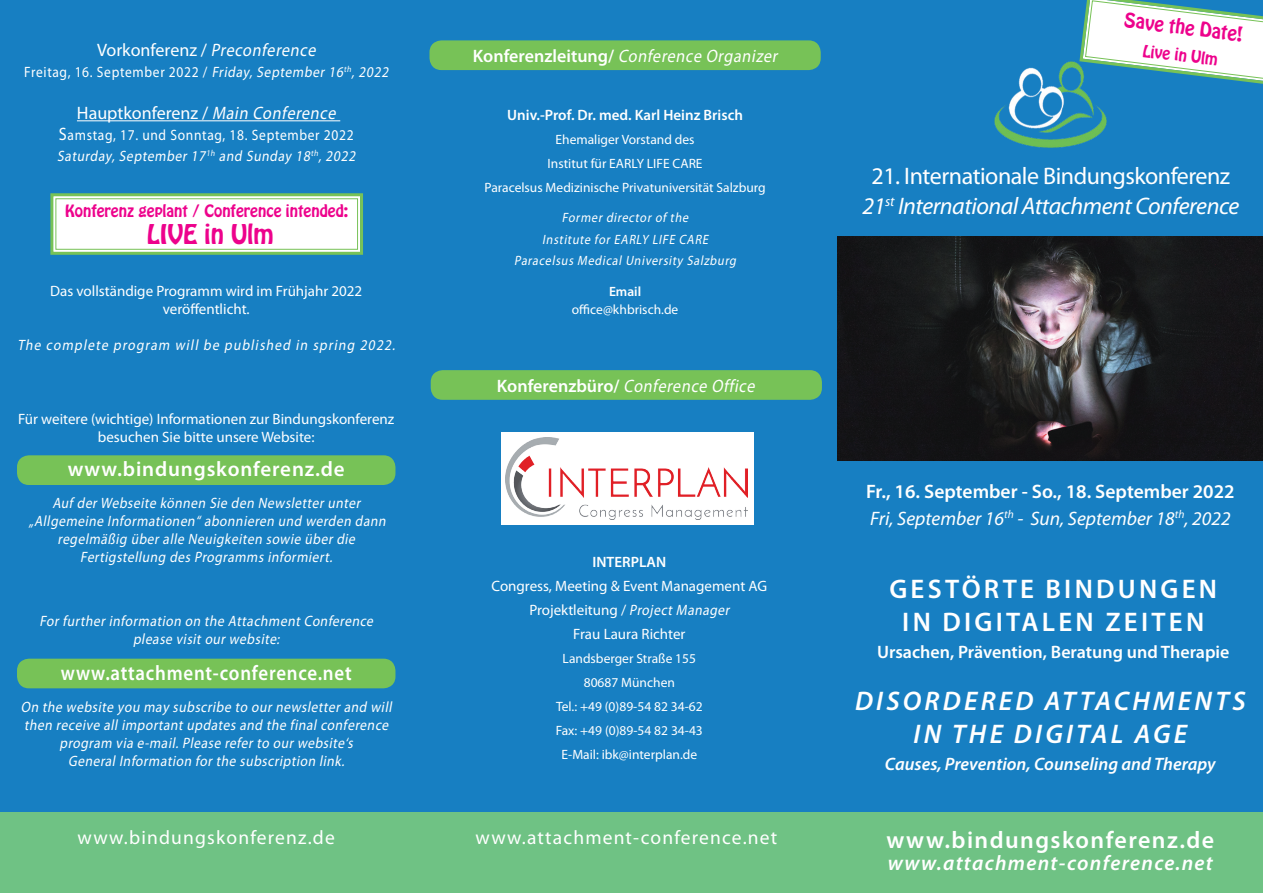
<style>
.page{position:relative;width:1263px;height:893px;background:#fff}
.page>*{position:absolute;margin:0;border:0;box-sizing:border-box;transform-origin:0 0}
.t1{font:italic 600 27px/33px "Myriad Pro";letter-spacing:.12em;color:#fff;text-align:center}
.t2{font:600 27px/33px "Myriad Pro";letter-spacing:.12em;color:#fff;text-align:center}
.t3{font:italic 24px/30px "Myriad Pro";letter-spacing:-.02em;color:#fff;text-align:center}
.t4{font:600 24px "Myriad Pro";letter-spacing:.06em;color:#fff}
.t5{font:24px "Hobo Std";color:#ed028c}
.t6{font:italic 600 21px "Myriad Pro";color:#fff}
.t7{font:600 21px "Myriad Pro";letter-spacing:.04em;color:#fff;scale:.9 1}
.t8{font:600 21px "Myriad Pro";letter-spacing:.04em;color:#fff}
.t9{font:600 19.5px/27px "Myriad Pro";color:#fff}
.t10{font:19.5px "Myriad Pro";letter-spacing:.06em;color:#fff}
.t11{font:italic 18px "Myriad Pro";letter-spacing:.035em;color:#fff;scale:.9 1}
.t12{font:18px "Myriad Pro";color:#fff}
.t13{font:600 18px "Myriad Pro";color:#fff}
.t14{font:italic 600 18px "Myriad Pro";letter-spacing:-.005em;color:#fff}
.t15{font:18px "Hobo Std";color:#ed028c}
.t16{font:italic 15px/18px "Myriad Pro";letter-spacing:.025em;color:#fff;text-align:center;scale:.9 1}
.t17{font:15px/24px "Myriad Pro";color:#fff;text-align:center}
.t18{font:15px/21px "Myriad Pro";letter-spacing:.05em;color:#fff;scale:.9 1}
.t19{font:15px "Myriad Pro";color:#fff;scale:.9 1}
.t20{font:15px "Hobo Std";color:#ed028c}
.t21{font:600 15px "Myriad Pro";color:#fff}
.t22{font:13.5px/24px "Myriad Pro";color:#fff;text-align:center}
.t23{font:italic 13.5px/21px "Myriad Pro";color:#fff;text-align:center;scale:.9 1}
.t24{font:600 13.5px "Myriad Pro";color:#fff}
.s1{font-style:italic}
.s2{font-size:18px}
.s3{font-weight:600;font-style:normal}
.s4{font-style:normal}
.s5{font-weight:400;font-style:italic}
</style>
<div class="page">
<div style="left:0;top:0;width:1263px;height:812px;background:#177fc2"></div>
<div style="left:0;top:812px;width:1263px;height:81px;background:#6fc284"></div>
<img style="left:994px;top:62px;width:112px;height:85px">
<div style="left:429px;top:40px;width:392px;height:30px;background:#77c257;border-radius:12px"></div>
<div style="left:431px;top:370px;width:391px;height:30px;background:#77c257;border-radius:12px"></div>
<div style="left:17px;top:455px;width:378px;height:30px;background:#77c257;border-radius:12px"></div>
<div style="left:17px;top:659px;width:378px;height:29px;background:#77c257;border-radius:12px"></div>
<div style="left:501px;top:432px;width:252px;height:93px;background:#fff"></div>
<img style="left:505px;top:438px;width:243px;height:81px">
<img style="left:838px;top:236px;width:425px;height:225px">
<hr style="left:77px;top:120px;width:263px;height:1px;background:#fff">
<svg style="left:1078px;top:0;width:185px;height:87px"></svg>
<svg style="left:49px;top:192px;width:316px;height:64px"></svg>
<div style="left:55px;top:198px;width:303px;height:52px;border:1px solid #77c257"></div>
<p class="t12" style="left:97px;top:39px;width:224px">Vorkonferenz / <span class="s1">Preconference</span></p>
<p class="t19" style="left:24px;top:63px;width:409px">F re i ta g, 1 6 . S e pte m be r 2 0 2 2 / <span class="s1">Friday, September 16</span><sup>th</sup><span class="s1">, 2022</span></p>
<p class="t12" style="left:77px;top:102px;width:264px">Hauptkonferenz / <span class="s1">Main Conference</span></p>
<p class="t18" style="left:57px;top:124px;width:336px"><span class="s2">S</span>amstag, 17. und Sonntag, 18. September 2022<br><span class="s1">Saturday, September 17</span><sup>1h</sup> <span class="s1">and Sunday 18</span><sup>th</sup><span class="s1">, 2022</span></p>
<p class="t20" style="left:65px;top:200px;width:285px">Konferenz geplant / Conference intended:</p>
<h2 class="t5" style="left:147px;top:217px;width:129px">LIVE in Ulm</h2>
<p class="t17" style="left:50px;top:282px;width:314px;line-height:18px">Das vollständige Programm wird im Frühjahr 2022 veröffentlicht.</p>
<p class="t16" style="left:17px;top:336px;width:425px">The complete program will be published in spring 2022.</p>
<p class="t17" style="left:18px;top:409px;width:378px;line-height:18px">Für weitere (wichtige) Informationen zur Bindungskonferenz besuchen Sie bitte unsere Website:</p>
<h3 class="t8" style="left:68px;top:456px;width:279px">www.bindungskonferenz.de</h3>
<p class="t16" style="left:29px;top:493px;width:401px">Auf der Webseite können Sie den Newsletter unter „Allgemeine Informationen“ abonnieren und werden dann regelmäßig über alle Neuigkeiten sowie über die Fertigstellung des Programms informiert.</p>
<p class="t16" style="left:39px;top:612px;width:376px">For further information on the Attachment Conference please visit our website:</p>
<h3 class="t7" style="left:61px;top:660px;width:325px">www.attachment-conference.net</h3>
<p class="t16" style="left:21px;top:697px;width:417px">On the website you may subscribe to our newsletter and will then receive allimportant updates and the finalconference program via e-mail.Please refer to our website‘s GeneralInformation for the subscription link.</p>
<p class="t11" style="left:473px;top:44px;width:344px"><span class="s3">Konferenzleitung/</span> Conference Organizer</p>
<p class="t21" style="left:507px;top:106px;width:237px">Univ.-Prof. Dr. med. Karl Heinz Brisch</p>
<p class="t22" style="left:484px;top:127px;width:283px">Ehemaliger Vorstand des<br>Institut für EARLY LIFE CARE<br>Paracelsus Medizinische Privatuniversität Salzburg</p>
<p class="t23" style="left:514px;top:207px;width:251px">Former director of the<br>Institute for EARLY LIFE CARE<br>Paracelsus Medical University Salzburg</p>
<p class="t24" style="left:609px;top:283px;width:34px">Email</p>
<p class="t22" style="left:572px;top:297px;width:108px">office@khbrisch.de</p>
<p class="t11" style="left:497px;top:375px;width:292px"><span class="s3">Konferenzbüro/</span> Conference Office</p>
<p class="t21" style="left:592px;top:553px;width:9px">INTER</p>
<p class="t21" style="left:631px;top:553px;width:18px">PLAN</p>
<p class="t17" style="left:491px;top:574px;width:277px">Congress, Meeting &amp; Event Management AG<br>Projektleitung / <span class="s1">Project Manager<br></span>Frau Laura Richter</p>
<p class="t22" style="left:556px;top:646px;width:149px">Landsberger Straße 155<br>80687 München<br>Tel.: +49 (0)89-54 82 34-62<br>Fax: +49 (0)89-54 82 34-43<br>E-Mail: ibk@interplan.de</p>
<h3 class="t10" style="left:78px;top:825px;width:259px">www.bindungskonferenz.de</h3>
<h3 class="t10" style="left:476px;top:825px;width:303px">www.attachment-conference.net</h3>
<p class="t15" style="left:1126px;top:7px;width:121px;rotate:7deg">Save the Date!</p>
<p class="t20" style="left:1144px;top:40px;width:77px;rotate:7deg">Live in Ulm</p>
<h2 class="t3" style="left:862px;top:160px;width:378px"><span class="s4">21. Internationale Bindungskonferenz<br></span>21<sup>st</sup> International Attachment Conference</h2>
<h3 class="t9" style="left:866px;top:477px;width:370px">Fr., 16. September - So., 18. September 2022<br><span class="s5">Fri, September 16</span><sup>th</sup> <span class="s5">- Sun, September 18</span><sup>th</sup><span class="s5">, 2022</span></h3>
<h1 class="t2" style="left:889px;top:572px;width:329px">gestörte bindungen in Digitalen Zeiten</h1>
<p class="t13" style="left:877px;top:640px;width:354px">Ursachen, Prävention, Beratung und Therapie</p>
<h1 class="t1" style="left:855px;top:684px;width:392px">disordered attachments in the digital age</h1>
<p class="t14" style="left:885px;top:753px;width:332px">Causes, Prevention, Counseling and Therapy</p>
<h2 class="t4" style="left:886px;top:825px;width:329px">www.bindungskonferenz.de</h2>
<h3 class="t6" style="left:888px;top:849px;width:327px">www.attachment-conference.net</h3>
</div>
